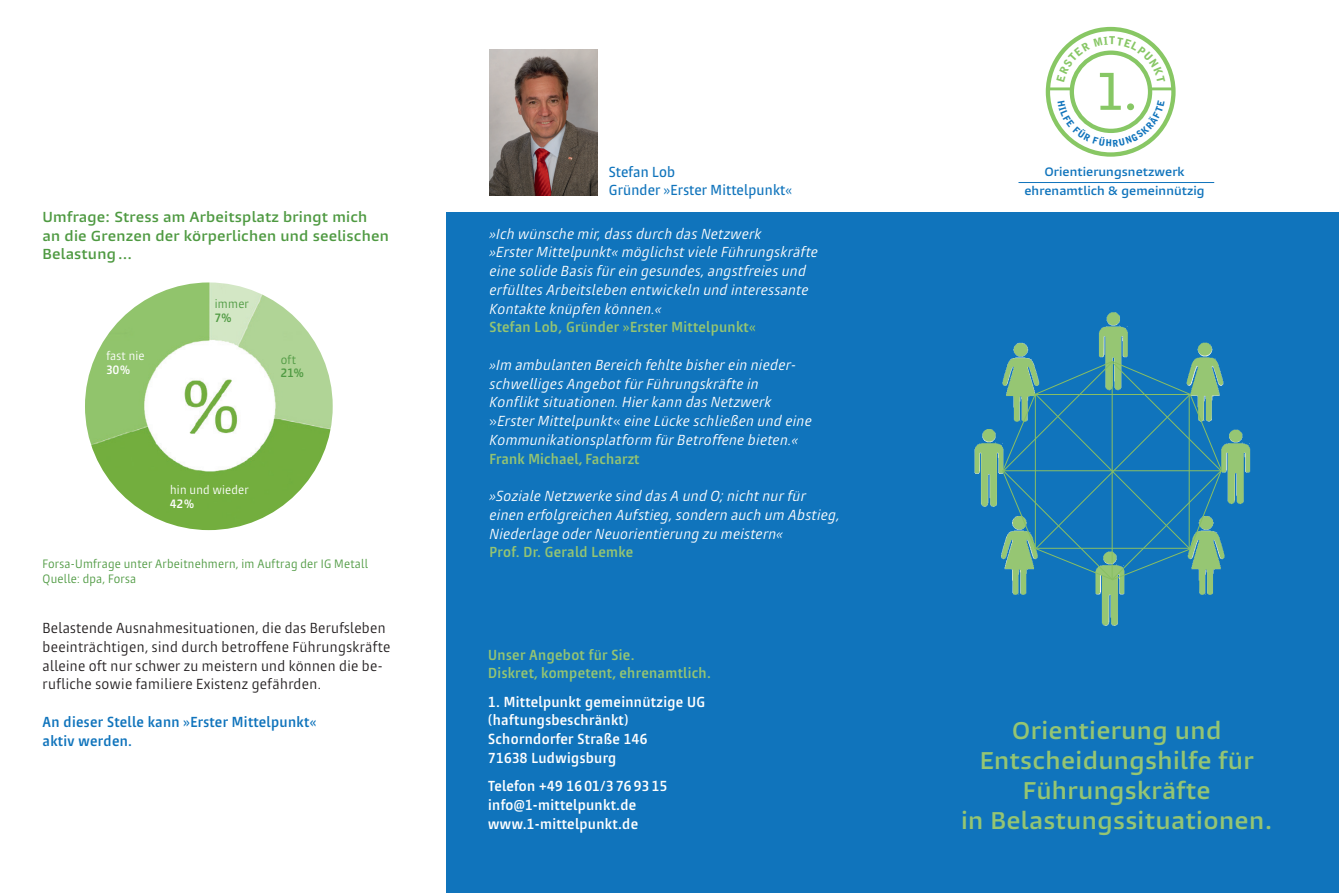
<style>
.page{position:relative;width:1340px;height:893px;background:#fff}
.page>*{position:absolute;margin:0;border:0;box-sizing:border-box;transform-origin:0 0}
.t1{font:700 50.4px "Bell Gothic Std";color:#87c765}
.t2{font:600 22.5px/30px "Burlingame Pro";letter-spacing:.015em;color:#95c572;text-align:center}
.t3{font:italic condensed 13.5px/18.8px "Burlingame Pro";letter-spacing:.025em;color:#fff}
.t4{font:condensed 13.5px/18.8px "Burlingame Pro";letter-spacing:.025em;color:#231f20}
.t5{font:600 condensed 13.5px/18.8px "Burlingame Pro";letter-spacing:.025em;color:#fff}
.t6{font:600 condensed 13.5px/18.8px "Burlingame Pro";letter-spacing:.025em;color:#95c572}
.t7{font:600 13.5px/18.8px "Burlingame Pro";letter-spacing:.015em;color:#4f9a42}
.t8{font:600 condensed 13.5px/18.8px "Burlingame Pro";letter-spacing:.025em;color:#1074bc}
.t9{font:500 condensed 13.5px/18px "Burlingame Pro";letter-spacing:.015em;color:#1074bc}
.t10{font:600 11.4px/19.5px "Burlingame Pro";letter-spacing:.005em;color:#1074bc;text-align:center}
.t11{font:condensed 11.25px/15px "Burlingame Pro";letter-spacing:.025em;color:#4f9a42}
.t12{font:condensed 11.25px "Burlingame Pro";letter-spacing:.025em;color:#fff}
.t13{font:600 condensed 11.25px "Burlingame Pro";color:#fff}
.t14{font:600 condensed 11.25px "Burlingame Pro";color:#4f9a42}
.s1{font-style:normal;font-stretch:normal}
</style>
<div class="page">
<div style="left:446px;top:213px;width:892px;height:680px;background:#1074bc"></div>
<img style="left:1095px;top:581px;width:29px;height:45px">
<img style="left:1222px;top:430px;width:28px;height:74px">
<img style="left:974px;top:429px;width:27px;height:78px">
<img style="left:1099px;top:312px;width:28px;height:48px">
<img style="left:1010px;top:343px;width:22px;height:17px">
<img style="left:1194px;top:343px;width:29px;height:43px">
<img style="left:1012px;top:581px;width:15px;height:14px">
<img style="left:1199px;top:546px;width:25px;height:49px">
<svg style="left:1001px;top:360px;width:221px;height:221px"></svg>
<img style="left:85px;top:282px;width:248px;height:248px;border-radius:124px">
<img style="left:490px;top:49px;width:107px;height:147px">
<hr style="left:1018px;top:182px;width:196px;height:1px;background:#1074bc">
<svg style="left:1045px;top:26px;width:131px;height:131px"></svg>
<p class="t7" style="left:43px;top:207px;width:348px">Umfrage: Stress am Arbeitsplatz bringt mich<br>an die Grenzen der körperlichen und seelischen<br>Belastung...</p>
<p class="t12" style="left:106px;top:349px;width:40px">fast nie</p>
<p class="t13" style="left:106px;top:363px;width:25px">30%</p>
<p class="t11" style="left:215px;top:297px;width:36px">immer</p>
<p class="t14" style="left:215px;top:311px;width:18px">7%</p>
<p class="t11" style="left:281px;top:352px;width:17px">oft</p>
<p class="t14" style="left:281px;top:366px;width:25px">21%</p>
<p class="t12" style="left:170px;top:483px;width:80px">hin und wieder</p>
<p class="t13" style="left:170px;top:497px;width:25px">42%</p>
<p class="t11" style="left:43px;top:556px;width:327px">Forsa-Umfrage unter Arbeitnehmern, im Auftrag der IG Metall<br>Quelle: dpa, Forsa</p>
<p class="t4" style="left:43px;top:619px;width:349px">Belastende Ausnahmesituationen, die das Berufsleben beeinträchtigen, sind durch betroffene Führungskräfte alleine oft nur schwer zu meistern und können die be&shy;rufliche sowie familiere Existenz gefährden.</p>
<p class="t8" style="left:43px;top:712px;width:275px">An dieser Stelle kann »Erster Mittelpunkt« aktiv werden.</p>
<p class="t9" style="left:608px;top:163px;width:185px">Stefan Lob<br>Gründer »Erster Mittelpunkt«</p>
<p class="t3" style="left:489px;top:224px;width:330px">»Ich wünsche mir, dass durch das Netzwerk<br>»Erster Mittelpunkt« möglichst viele Führungskräfte eine solide Basis für ein gesundes, angstfreies und erfülltes Arbeitsleben entwickeln und interessante Kontakte knüpfen können.«</p>
<p class="t6" style="left:489px;top:318px;width:268px">Stefan Lob, Gründer »Erster Mittelpunkt«</p>
<p class="t3" style="left:489px;top:356px;width:324px">»Im ambulanten Bereich fehlte bisher ein nieder&shy;schwelliges Angebot für Führungskräfte in Konflikt situationen. Hier kann das Netzwerk <span class="s1">»</span>Erster Mittelpunkt<span class="s1">«</span> eine Lücke schließen und eine Kommunikationsplatform für Betroffene bieten.«</p>
<p class="t6" style="left:489px;top:449px;width:151px">Frank Michael, Facharzt</p>
<p class="t3" style="left:489px;top:487px;width:352px">»Soziale Netzwerke sind das A und O; nicht nur für einen erfolgreichen Aufstieg, sondern auch um Abstieg,<br>Niederlage oder Neuorientierung zu meistern«</p>
<p class="t6" style="left:489px;top:543px;width:145px">Prof. Dr. Gerald Lemke</p>
<p class="t6" style="left:488px;top:645px;width:224px">Unser Angebot für Sie.<br>Diskret, kompetent, ehrenamtlich.</p>
<p class="t5" style="left:488px;top:692px;width:218px">1. Mittelpunkt gemeinnützige UG (haftungsbeschränkt)<br>Schorndorfer Straße 146<br>71638 Ludwigsburg</p>
<p class="t5" style="left:488px;top:777px;width:180px">Telefon +49 16 01/3 76 93 15 info@1-mittelpunkt.de www.1-mittelpunkt.de</p>
<h1 class="t1" style="left:1096px;top:61px;width:42px">1.</h1>
<p class="t10" style="left:1024px;top:162px;width:182px">Orientierungsnetzwerk ehrenamtlich &amp; gemeinnützig</p>
<h2 class="t2" style="left:961px;top:716px;width:313px">Orientierung und<br>Entscheidungshilfe für<br>Führungskräfte<br>in Belastungssituationen.</h2>
</div>
